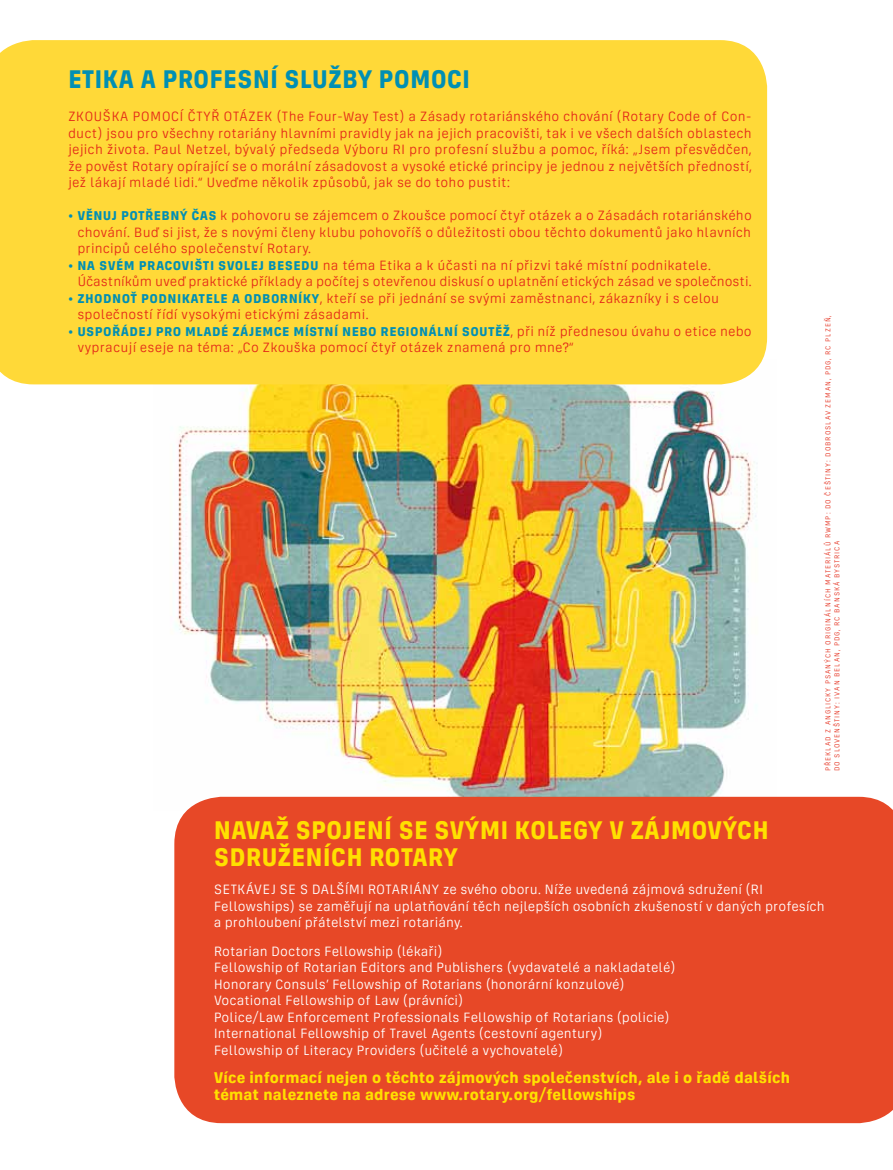
<style>
.page{position:relative;width:893px;height:1170px;background:#fff}
.page>*{position:absolute;margin:0;border:0;box-sizing:border-box;transform-origin:0 0}
.t1{font:700 27px/27px "Unio";color:#ffe000;scale:.95 1}
.t2{font:700 27px "Unio";color:#008fb4;scale:.95 1}
.t3{font:700 16.5px/16.5px "Unio";letter-spacing:.01em;color:#ffe000}
.t4{font:14.25px/16.5px "Unio";letter-spacing:.01em;color:#e42a18}
.t5{font:14.25px/16.5px "Unio";color:#fff}
.t6{font:700 13.5px "Unio";letter-spacing:.03em;color:#008fb4}
.t7{font:7.5px/9px "Unio";letter-spacing:.13em;color:#e42a18;scale:.95 1}
.s1{font-weight:700;font-size:13.5px;color:#008fb4}
</style>
<div class="page">
<img style="left:153px;top:384px;width:604px;height:412px">
<div style="left:174px;top:796px;width:719px;height:326px;background:#e74827"></div>
<div style="left:0;top:40px;width:767px;height:344px;background:#ffd938"></div>
<h1 class="t2" style="left:68px;top:64px;width:30px">ETIKA</h1>
<h1 class="t2" style="left:141px;top:64px;width:16px">APROFESNÍ</h1>
<h1 class="t2" style="left:284px;top:64px;width:46px">SLUŽBY</h1>
<h1 class="t2" style="left:379px;top:64px;width:17px">POMOCI</h1>
<p class="t4" style="left:68px;top:108px;width:10px">Zkouška</p>
<p class="t4" style="left:133px;top:108px;width:10px">pomoc</p>
<p class="t4" style="left:68px;top:108px;width:685px;text-align:justify;text-indent:112px">í čtyř otázek (The Four-Way Test) a Zásady rotariánského chování (Rotary Code of Con&shy;duct) jsou pro všechny rotariány hlavními pravidly jak na jejich pracovišti, tak i ve všech dalších oblastech jejich života. Paul Netzel, bývalý předseda Výboru RI pro profesní službu a pomoc, říká: „Jsem přesvědčen, že pověst Rotary opírající se o morální zásadovost a vysoké etické principy je jednou z největších předností, jež lákají mladé lidi.“ Uveďme několik způsobů, jak se do toho pustit:</p>
<p class="t6" style="left:68px;top:208px;width:95px">• VĚNUJ POTŘEBN</p>
<p class="t6" style="left:180px;top:208px;width:21px">Ý ČAS</p>
<p class="t4" style="left:77px;top:207px;width:676px;text-align:justify;text-indent:143px">k pohovoru se zájemcem o Zkoušce pomocí čtyř otázek a o Zásadách rotariánského chování. Buď si jist, že s novými členy klubu pohovoříš o důležitosti obou těchto dokumentů jako hlavních principů celého společenství Rotary.</p>
<p class="t6" style="left:68px;top:258px;width:80px">• NA SVÉM PRACO</p>
<p class="t6" style="left:182px;top:258px;width:96px">VIŠTI SVOLEJ BESE</p>
<p class="t4" style="left:77px;top:257px;width:676px;text-indent:224px"><span class="s1">DU</span> na téma Etika a k účasti na ní přizvi také místní podnikatele.<br>Účastníkům uveď praktické příklady a počítej s otevřenou diskusí o uplatnění etických zásad ve společnosti.</p>
<p class="t6" style="left:68px;top:291px;width:108px">• ZHODNOŤ PODNIKATE</p>
<p class="t6" style="left:213px;top:291px;width:58px">LE AODBORNÍKY</p>
<p class="t4" style="left:77px;top:290px;width:643px;text-indent:243px">, kteří se při jednání se svými zaměstnanci, zákazníky i s celou společností řídí vysokými etickými zásadami.</p>
<p class="t6" style="left:68px;top:324px;width:28px">• USPO</p>
<p class="t6" style="left:112px;top:324px;width:53px">ŘÁDEJ PRO</p>
<p class="t6" style="left:185px;top:324px;width:79px">M LADÉ ZÁJEMCE</p>
<p class="t6" style="left:293px;top:324px;width:9px">MÍSTNÍ</p>
<p class="t6" style="left:342px;top:324px;width:10px">NEBO</p>
<p class="t6" style="left:381px;top:324px;width:34px">REGIONÁ</p>
<p class="t6" style="left:437px;top:324px;width:34px">LNÍ SOUT</p>
<p class="t4" style="left:77px;top:323px;width:676px;text-indent:418px"><span class="s1">ĚŽ</span>, při níž přednesou úvahu o etice nebo vypracují eseje na téma: „Co Zkouška pomocí čtyř otázek znamená pro mne?“</p>
<p class="t7" style="left:823px;top:771px;width:481px;rotate:-90deg">Překlad z anglicky psaných origináln ích materiálů RWMP: do češtiny: Dobroslav Zeman, PDG, RC Plzeň, do slovenštiny: Ivan Belan, PDG, RC Banská Bystrica</p>
<h1 class="t1" style="left:214px;top:816px;width:586px">NAVAŽ SPOJENÍ SE SVÝMI KO LEGY V ZÁJMOVÝCH<br>SDRUŽENÍC</h1>
<h1 class="t1" style="left:346px;top:843px;width:57px">H ROTARY</h1>
<p class="t5" style="left:214px;top:881px;width:17px">Setkávej</p>
<p class="t5" style="left:280px;top:881px;width:29px">se sdalš</p>
<p class="t5" style="left:345px;top:881px;width:32px">ími rotarián</p>
<p class="t5" style="left:214px;top:881px;width:613px;text-indent:218px">y ze svého oboru. Níže uvedená zájmová sdružení (RI<br>Fellowships) se zaměřují na uplatňování těch nejlepších osobních zkušeností v daných profesích a prohloubení přátelství mezi rotariány.</p>
<p class="t5" style="left:214px;top:942px;width:463px">Rotarian Doctors Fellowship (lékaři)<br>Fellowship of Rotarian Editors and Publishers (vydavatelé a nakladatelé)<br>Honorary Consuls’ Fellowship of Rotarians (honorární konzulové)<br>Vocational Fellowship of Law (právníci)<br>Police/Law Enforcement Professionals Fellowship of Rotarians (policie)<br>International Fellowship of Travel Agents (cestovní agentury)<br>Fellowship of Literacy Providers (učitelé a vychovatelé)</p>
<p class="t3" style="left:214px;top:1069px;width:578px">VÍCE INFORMACÍ NEJEN O TĚCHTO ZÁJMOVÝCH SPOLEČENSTVÍCH, ALE I O ŘADĚ DALŠÍCH<br>TÉMAT NALEZNETE NA ADRESE WWW.ROTARY.ORG/FELLOWSHIPS</p>
</div>
